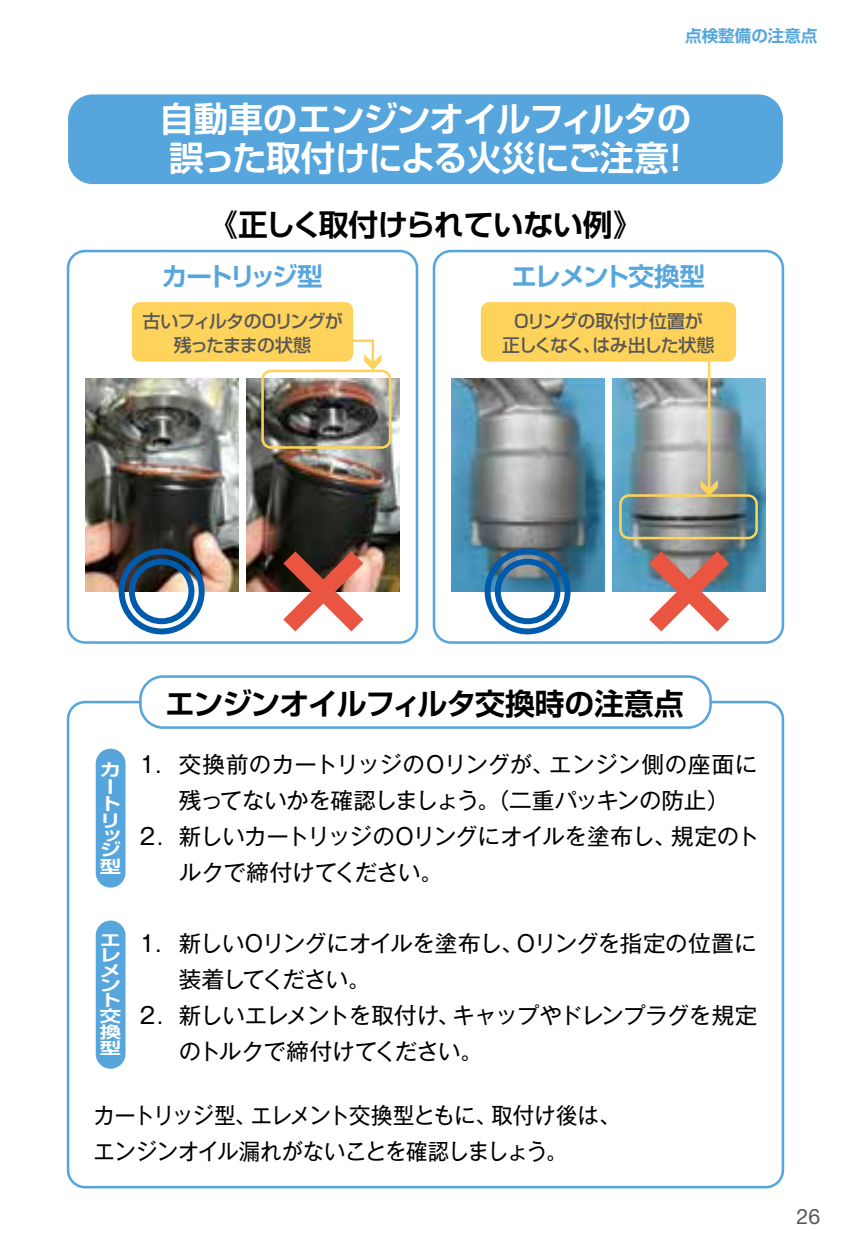
<style>
.page{position:relative;width:851px;height:1251px;background:#fff}
.page>*{position:absolute;margin:0;border:0;box-sizing:border-box;transform-origin:0 0}
.t1{font:700 34.5px/39px "Shin Go Pro De";letter-spacing:-.03em;color:#fff}
.t2{font:700 29.7px "Shin Go Pro De";letter-spacing:-.025em;color:#000}
.t3{font:700 29.7px "Shin Go Pro De";color:#000}
.t4{font:700 25.5px "Shin Go Pro De";letter-spacing:-.07em;color:#56a6dd}
.t5{font:700 25.5px "Shin Go Pro De";letter-spacing:-.12em;color:#56a6dd}
.t6{font:22.5px/36px "Gothic MB101 Pro";letter-spacing:-.025em;color:#000}
.t7{font:22.5px/36px "Gothic MB101 Pro";letter-spacing:-.025em;color:#000;scale:.95 1}
.t8{font:21.3px "Helvetica Neue";color:#595757}
.t9{font:500 18px/24px "Shin Go Pr 5";letter-spacing:-.025em;color:#595757;text-align:center}
.t10{font:500 18px/24px "Shin Go Pr 5";letter-spacing:-.045em;color:#595757;text-align:center}
.t11{font:700 17.1px/16.8px "Shin Go Pro De";color:#fff;scale:1.25 1}
.t12{font:700 16.5px "Shin Go Pro De";color:#56a6dd}
.t13{font:700 15.9px/15.3px "Shin Go Pro De";color:#fff;text-align:justify;scale:1.33 1}
</style>
<div class="page">
<div style="left:67px;top:700px;width:717px;height:488px;border:3px solid #56a6dd;border-radius:17px"></div>
<div style="left:132px;top:302px;width:221px;height:59px;background:#fdd35c;border-radius:8px"></div>
<div style="left:480px;top:302px;width:256px;height:59px;background:#fdd35c;border-radius:9px"></div>
<div style="left:68px;top:94px;width:714px;height:90px;background:#56a6dd;border-radius:24px"></div>
<div style="left:67px;top:250px;width:351px;height:393px;border:3px solid #56a6dd;border-radius:17px"></div>
<img style="left:85px;top:378px;width:153px;height:213px">
<img style="left:247px;top:378px;width:153px;height:213px">
<img style="left:451px;top:378px;width:153px;height:213px">
<img style="left:612px;top:378px;width:153px;height:213px">
<div style="left:432px;top:250px;width:352px;height:393px;border:3px solid #56a6dd;border-radius:17px"></div>
<div style="left:119px;top:548px;width:86px;height:86px;border:6px solid #005bac;border-radius:50%"></div>
<div style="left:129px;top:558px;width:65px;height:66px;border:6px solid #005bac;border-radius:50%"></div>
<svg style="left:265px;top:533px;width:116px;height:111px"></svg>
<div style="left:484px;top:548px;width:86px;height:86px;border:6px solid #005bac;border-radius:50%"></div>
<div style="left:494px;top:558px;width:66px;height:66px;border:6px solid #005bac;border-radius:50%"></div>
<svg style="left:631px;top:533px;width:116px;height:111px"></svg>
<div style="left:96px;top:748px;width:29px;height:139px;background:#56a6dd;border-radius:15px"></div>
<div style="left:96px;top:920px;width:29px;height:148px;background:#56a6dd;border-radius:15px"></div>
<div style="left:140px;top:676px;width:570px;height:51px;background:#fff;border-radius:23px"></div>
<div style="left:139px;top:675px;width:572px;height:53px;border:3px solid #56a6dd;border-radius:23px"></div>
<div style="left:261px;top:369px;width:130px;height:79px;border:3px solid #fdd35c;border-radius:9px"></div>
<div style="left:619px;top:494px;width:138px;height:45px;border:3px solid #fdd35c;border-radius:9px"></div>
<svg style="left:339px;top:338px;width:42px;height:32px"></svg>
<hr style="left:707px;top:355px;width:3px;height:134px;background:#fdd35c">
<svg style="left:700px;top:480px;width:17px;height:16px"></svg>
<p class="t12" style="left:685px;top:22px;width:133px">点検整備の注意点</p>
<h1 class="t1" style="left:159px;top:96px;width:534px">自動車のエンジンオイルフィルタの誤った取付けによる火災にご注意！</h1>
<h2 class="t3" style="left:208px;top:200px;width:435px">《正しく取付けられていない例》</h2>
<p class="t5" style="left:162px;top:255px;width:162px">カートリッジ型</p>
<p class="t4" style="left:511px;top:255px;width:195px">エレメント交換型</p>
<p class="t10" style="left:142px;top:307px;width:202px">古いフィルタのOリングが残ったままの状態</p>
<p class="t9" style="left:502px;top:307px;width:214px">Oリングの取付け位置が<br>正しくなく、はみ出した状態</p>
<p class="t11" style="left:100px;top:759px;width:18px">カートリ</p>
<p class="t11" style="left:100px;top:825px;width:18px;line-height:14.7px">ッジ</p>
<p class="t11" style="left:100px;top:855px;width:18px">型</p>
<p class="t13" style="left:100px;top:930px;width:17px">エレメント交換型</p>
<h2 class="t2" style="left:165px;top:679px;width:520px">エンジンオイルフィルタ交換時の注意点</h2>
<p class="t6" style="left:179px;top:743px;width:582px">交換前のカートリッジのOリングが、エンジン側の座面に残ってないかを確認しましょう。（二重パッキンの防止）<br>新しいカートリッジのOリングにオイルを塗布し、規定のトルクで締付けてください。</p>
<p class="t6" style="left:136px;top:743px;width:27px">１.</p>
<p class="t6" style="left:136px;top:815px;width:28px">２.</p>
<p class="t6" style="left:136px;top:921px;width:27px">１.</p>
<p class="t6" style="left:136px;top:993px;width:28px">２.</p>
<p class="t6" style="left:179px;top:921px;width:580px">新しいOリングにオイルを塗布し、Oリングを指定の位置に装着してください。<br>新しいエレメントを取付け、キャップやドレンプラグを規定のトルクで締付けてください。</p>
<p class="t7" style="left:94px;top:1094px;width:556px">カートリッジ型、エレメント交換型ともに、取付け後は、エンジンオイル漏れがないことを確認しましょう。</p>
<p class="t8" style="left:796px;top:1203px;width:25px">26</p>
</div>
